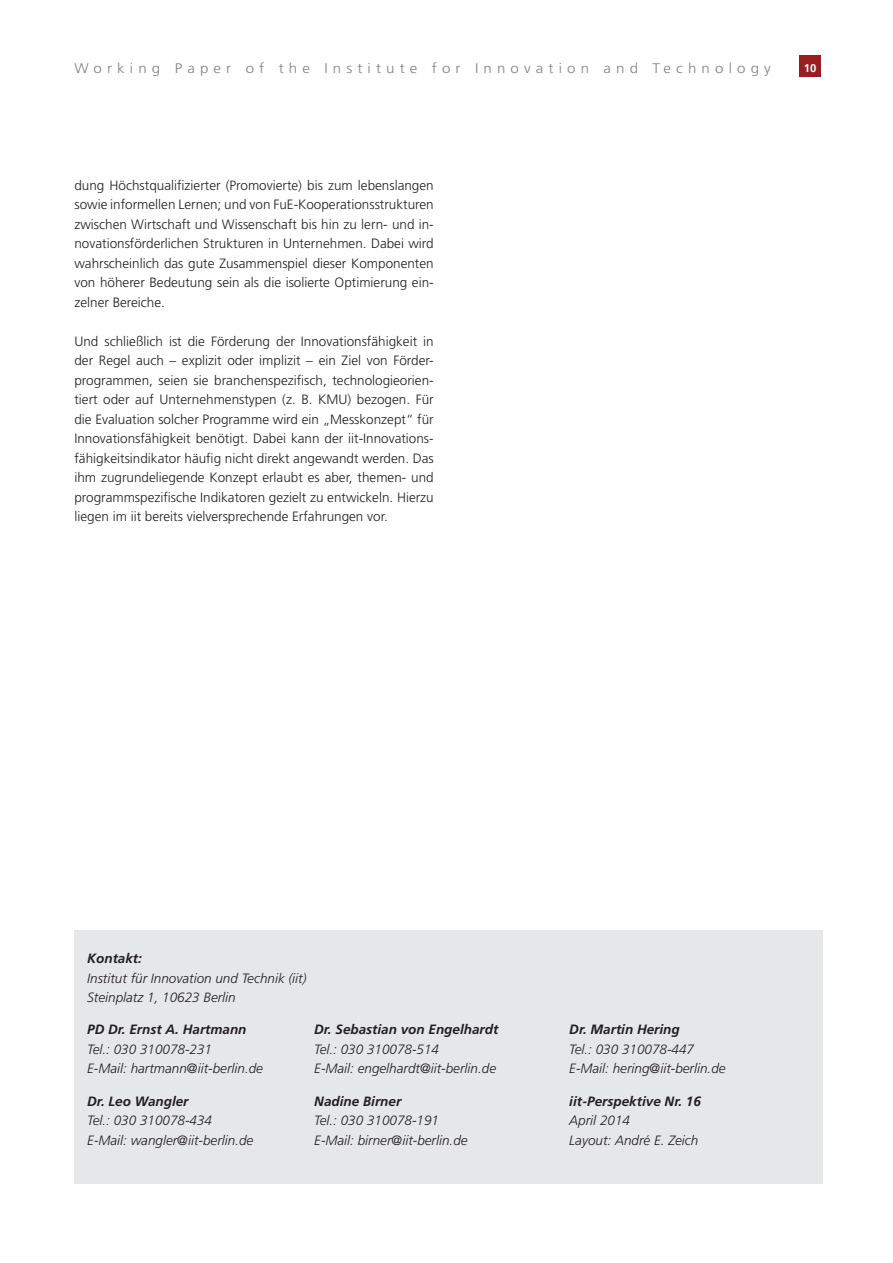
<style>
.page{position:relative;width:893px;height:1263px;background:#fff}
.page>*{position:absolute;margin:0;border:0;box-sizing:border-box;transform-origin:0 0}
.t1{font:300 13.95px "Frutiger LT";letter-spacing:.34em;color:#808285;scale:1.08 1}
.t2{font:300 13.5px/19.5px "Frutiger LT";color:#231f20;text-align:justify}
.t3{font:italic 300 13.5px/19.5px "Frutiger LT";color:#231f20}
.t4{font:italic 700 13.5px "Frutiger LT";color:#231f20}
.t5{font:700 11.25px "Frutiger LT";color:#fff}
</style>
<div class="page">
<div style="left:799px;top:55px;width:22px;height:22px;background:#981e21"></div>
<div style="left:74px;top:931px;width:749px;height:253px;background:#e6e7e9"></div>
<p class="t1" style="left:74px;top:60px;width:646px">Working Paper of the Institute for Innovation and Technology</p>
<p class="t5" style="left:804px;top:62px;width:14px">10</p>
<p class="t2" style="left:74px;top:175px;width:361px">dung Höchstqualifizierter (Promovierte) bis zum lebenslangen sowie informellen Lernen; und von FuE-Kooperationsstrukturen zwischen Wirtschaft und Wissenschaft bis hin zu lern- und in&shy;novationsförderlichen Strukturen in Unternehmen. Dabei wird wahrscheinlich das gute Zusammenspiel dieser Komponenten von höherer Bedeutung sein als die isolierte Optimierung ein&shy;zelner Bereiche.</p>
<p class="t2" style="left:74px;top:331px;width:361px">Und schließlich ist die Förderung der Innovationsfähigkeit in der Regel auch – explizit oder implizit – ein Ziel von Förder&shy;programmen, seien sie branchenspezifisch, technologieorien&shy;tiert oder auf Unternehmenstypen (z. B. KMU) bezogen. Für die Evaluation solcher Programme wird ein „Messkonzept“ für Innovationsfähigkeit benötigt. Dabei kann der iit-Innovations&shy;fähigkeitsindikator häufig nicht direkt angewandt werden. Das ihm zugrundeliegende Konzept erlaubt es aber, themen- und programmspezifische Indikatoren gezielt zu entwickeln. Hierzu liegen im iit bereits vielversprechende Erfahrungen vor.</p>
<p class="t4" style="left:87px;top:950px;width:56px">Kontakt:</p>
<p class="t3" style="left:87px;top:968px;width:221px">Institut für Innovation und Technik (iit)<br>Steinplatz 1, 10623 Berlin</p>
<p class="t4" style="left:87px;top:1022px;width:161px">PD Dr. Ernst A. Hartmann</p>
<p class="t4" style="left:314px;top:1022px;width:186px">Dr. Sebastian von Engelhardt</p>
<p class="t4" style="left:569px;top:1022px;width:112px">Dr. Martin Hering</p>
<p class="t3" style="left:87px;top:1039px;width:126px">Tel.: 030 310078-231</p>
<p class="t3" style="left:314px;top:1039px;width:126px">Tel.: 030 310078-514</p>
<p class="t3" style="left:569px;top:1039px;width:126px">Tel.: 030 310078-447</p>
<p class="t3" style="left:87px;top:1059px;width:177px">E-Mail: hartmann@iit-berlin.de</p>
<p class="t3" style="left:314px;top:1059px;width:183px">E-Mail: engelhardt@iit-berlin.de</p>
<p class="t3" style="left:569px;top:1059px;width:158px">E-Mail: hering@iit-berlin.de</p>
<p class="t4" style="left:87px;top:1093px;width:103px">Dr. Leo Wangler</p>
<p class="t4" style="left:314px;top:1093px;width:89px">Nadine Birner</p>
<p class="t4" style="left:569px;top:1093px;width:133px">iit-Perspektive Nr. 16</p>
<p class="t3" style="left:87px;top:1111px;width:126px">Tel.: 030 310078-434</p>
<p class="t3" style="left:314px;top:1111px;width:126px">Tel.: 030 310078-191</p>
<p class="t3" style="left:569px;top:1111px;width:62px">April 2014</p>
<p class="t3" style="left:87px;top:1130px;width:168px">E-Mail: wangler@iit-berlin.de</p>
<p class="t3" style="left:314px;top:1130px;width:155px">E-Mail: birner@iit-berlin.de</p>
<p class="t3" style="left:569px;top:1130px;width:131px">Layout: André E. Zeich</p>
</div>
